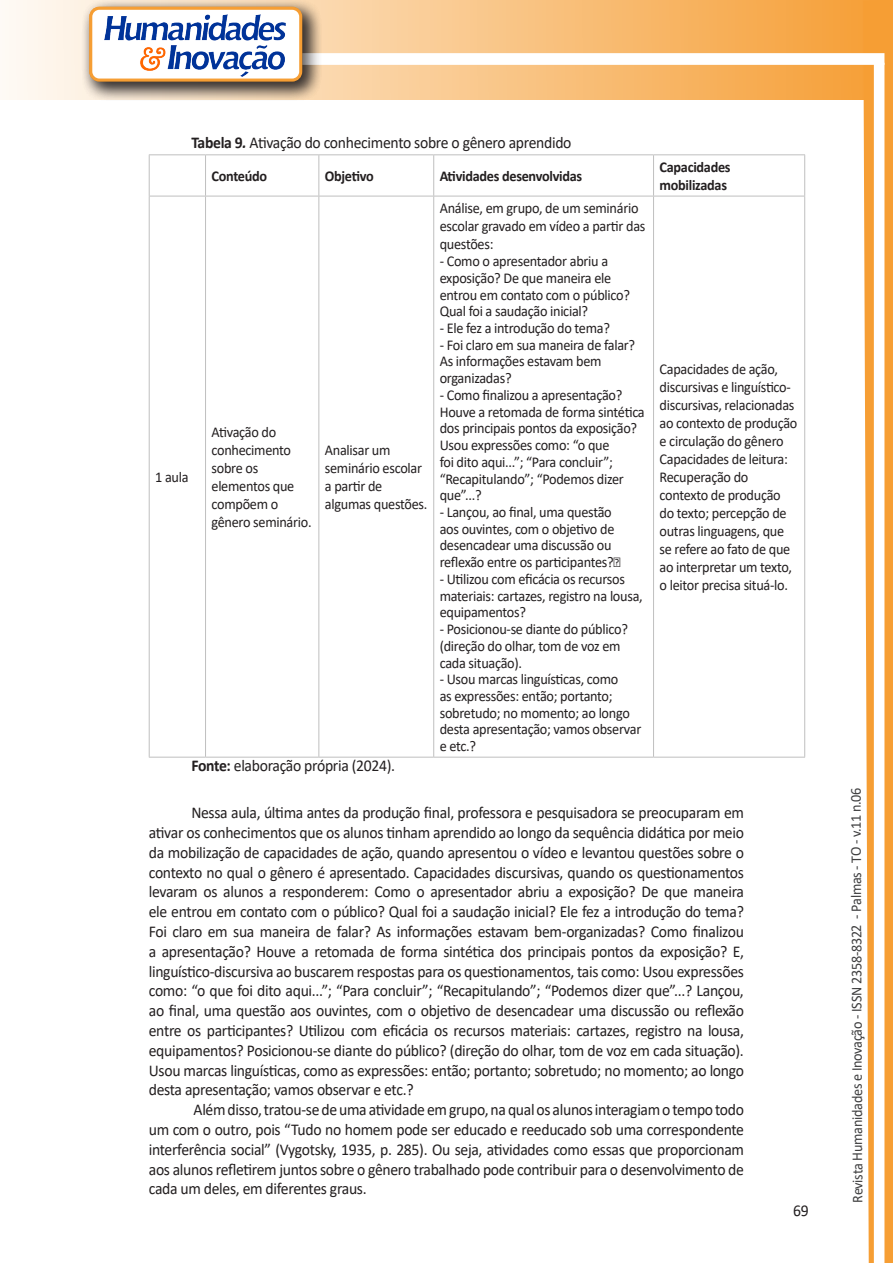
<style>
.page{position:relative;width:893px;height:1263px;background:#fff}
.page>*{position:absolute;margin:0;border:0;box-sizing:border-box;transform-origin:0 0}
.texto{font:16.5px/19.8px "Calibri";letter-spacing:-.02em;color:#231f20;text-align:justify;scale:.95 1}
.texto-2{font:15px/18px "Calibri";letter-spacing:-.02em;color:#231f20;scale:.95 1}
.texto-3{font:700 15px/18px "Calibri";letter-spacing:-.02em;color:#231f20;scale:.95 1}
.t1{font:15px "Calibri";letter-spacing:-.025em;color:#3e3e3f;scale:.95 1}
.s1{font-weight:700}
.s2{font-weight:700;font-style:italic}
</style>
<div class="page">
<svg style="left:5px;top:0;width:858px;height:100px;background:#f9c484"></svg>
<div style="left:302px;top:53px;width:582px;height:12px;background:#fff;border:2px solid #fff"></div>
<svg style="left:863px;top:0;width:30px;height:1263px"></svg>
<div style="left:81px;top:0;width:241px;height:102px;background:#231f20;opacity:.75"></div>
<div style="left:91px;top:8px;width:210px;height:72px;background:#fff;border-radius:9px"></div>
<img style="left:104px;top:14px;width:181px;height:62px">
<div style="left:89px;top:7px;width:213px;height:75px;border:3px solid #f69e34;border-radius:9px"></div>
<hr style="left:149px;top:154px;width:57px;height:1px;background:#bfbfbf">
<hr style="left:149px;top:155px;width:1px;height:41px;background:#bfbfbf">
<hr style="left:206px;top:154px;width:113px;height:1px;background:#bfbfbf">
<hr style="left:205px;top:155px;width:1px;height:41px;background:#bfbfbf">
<hr style="left:319px;top:154px;width:115px;height:1px;background:#bfbfbf">
<hr style="left:318px;top:155px;width:1px;height:41px;background:#bfbfbf">
<hr style="left:434px;top:154px;width:219px;height:1px;background:#bfbfbf">
<hr style="left:433px;top:155px;width:1px;height:41px;background:#bfbfbf">
<hr style="left:653px;top:154px;width:152px;height:1px;background:#bfbfbf">
<hr style="left:653px;top:155px;width:1px;height:41px;background:#bfbfbf">
<hr style="left:804px;top:155px;width:1px;height:41px;background:#bfbfbf">
<hr style="left:149px;top:196px;width:57px;height:1px;background:#bfbfbf">
<hr style="left:149px;top:196px;width:1px;height:561px;background:#bfbfbf">
<hr style="left:206px;top:196px;width:113px;height:1px;background:#bfbfbf">
<hr style="left:205px;top:196px;width:1px;height:561px;background:#bfbfbf">
<hr style="left:319px;top:196px;width:115px;height:1px;background:#bfbfbf">
<hr style="left:318px;top:196px;width:1px;height:561px;background:#bfbfbf">
<hr style="left:434px;top:196px;width:219px;height:1px;background:#bfbfbf">
<hr style="left:433px;top:196px;width:1px;height:561px;background:#bfbfbf">
<hr style="left:653px;top:196px;width:152px;height:1px;background:#bfbfbf">
<hr style="left:653px;top:196px;width:1px;height:561px;background:#bfbfbf">
<hr style="left:804px;top:196px;width:1px;height:561px;background:#bfbfbf">
<hr style="left:149px;top:757px;width:57px;height:1px;background:#bfbfbf">
<hr style="left:206px;top:757px;width:113px;height:1px;background:#bfbfbf">
<hr style="left:319px;top:757px;width:115px;height:1px;background:#bfbfbf">
<hr style="left:434px;top:757px;width:219px;height:1px;background:#bfbfbf">
<hr style="left:653px;top:757px;width:152px;height:1px;background:#bfbfbf">
<p class="texto" style="left:191px;top:133px;width:402px"><span class="s1">Tabela 9</span><span class="s2">.</span> Ativação do conhecimento sobre o gênero aprendido</p>
<p class="texto-3" style="left:212px;top:167px;width:60px">Conteúdo</p>
<p class="texto-3" style="left:325px;top:167px;width:53px">Objetivo</p>
<p class="texto-3" style="left:440px;top:167px;width:151px">Atividades desenvolvidas</p>
<p class="texto-3" style="left:659px;top:158px;width:76px">Capacidades mobilizadas</p>
<p class="texto-2" style="left:155px;top:468px;width:37px">1 aula</p>
<p class="texto-2" style="left:212px;top:423px;width:107px">Ativação do conhecimento sobre os elementos que compõem o gênero seminário.</p>
<p class="texto-2" style="left:325px;top:441px;width:110px">Analisar um seminário escolar a partir de algumas questões.</p>
<p class="texto-2" style="left:440px;top:199px;width:218px">Análise, em grupo, de um seminário escolar gravado em vídeo a partir das questões:</p>
<p class="texto-2" style="left:440px;top:252px;width:202px;line-height:16.8px">- Como o apresentador abriu a exposição? De que maneira ele entrou em contato com o público?<br>Qual foi a saudação inicial?</p>
<p class="texto-2" style="left:440px;top:319px;width:181px">- Ele fez a introdução do tema?</p>
<p class="texto-2" style="left:440px;top:336px;width:207px;line-height:16.8px">- Foi claro em sua maneira de falar?<br>As informações estavam bem organizadas?</p>
<p class="texto-2" style="left:440px;top:386px;width:217px;line-height:16.8px">- Como finalizou a apresentação?<br>Houve a retomada de forma sintética dos principais pontos da exposição?<br>Usou expressões como: “o que<br>foi dito aqui...”; “Para concluir”; “Recapitulando”; “Podemos dizer que”...?</p>
<p class="texto-2" style="left:440px;top:503px;width:192px;line-height:16.8px">- Lançou, ao final, uma questão aos ouvintes, com o objetivo de desencadear uma discussão ou reflexão entre os participantes?∗</p>
<p class="texto-2" style="left:440px;top:570px;width:215px;line-height:16.6px">- Utilizou com eficácia os recursos materiais: cartazes, registro na lousa, equipamentos?</p>
<p class="texto-2" style="left:440px;top:620px;width:200px;line-height:16.6px">- Posicionou-se diante do público? (direção do olhar, tom de voz em cada situação).</p>
<p class="texto-2" style="left:440px;top:670px;width:214px;line-height:16.8px">- Usou marcas linguísticas, como<br>as expressões: então; portanto; sobretudo; no momento; ao longo desta apresentação; vamos observar e etc.?</p>
<p class="texto-2" style="left:659px;top:360px;width:147px">Capacidades de ação, discursivas e linguístico&shy;discursivas, relacionadas ao contexto de produção e circulação do gênero<br>Capacidades de leitura:<br>Recuperação do contexto de produção do texto; percepção de outras linguagens, que se refere ao fato de que ao interpretar um texto, o leitor precisa situá-lo.</p>
<p class="texto" style="left:191px;top:755px;width:216px"><span class="s1">Fonte:</span> elaboração própria (2024).</p>
<p class="texto" style="left:149px;top:802px;width:628px;text-indent:43px">Nessa aula, última antes da produção final, professora e pesquisadora se preocuparam em ativar os conhecimentos que os alunos tinham aprendido ao longo da sequência didática por meio da mobilização de capacidades de ação, quando apresentou o vídeo e levantou questões sobre o contexto no qual o gênero é apresentado. Capacidades discursivas, quando os questionamentos levaram os alunos a responderem: Como o apresentador abriu a exposição? De que maneira ele entrou em contato com o público? Qual foi a saudação inicial? Ele fez a introdução do tema?<br>Foi claro em sua maneira de falar? As informações estavam bem-organizadas? Como finalizou a apresentação? Houve a retomada de forma sintética dos principais pontos da exposição? E, linguístico-discursiva ao buscarem respostas para os questionamentos, tais como: Usou expressões como: “o que foi dito aqui...”; “Para concluir”; “Recapitulando”; “Podemos dizer que”...? Lançou, ao final, uma questão aos ouvintes, com o objetivo de desencadear uma discussão ou reflexão entre os participantes? Utilizou com eficácia os recursos materiais: cartazes, registro na lousa, equipamentos? Posicionou-se diante do público? (direção do olhar, tom de voz em cada situação).<br>Usou marcas linguísticas, como as expressões: então; portanto; sobretudo; no momento; ao longo desta apresentação; vamos observar e etc.?</p>
<p class="texto" style="left:149px;top:1099px;width:628px;text-indent:45px">Além disso, tratou-se de uma atividade em grupo, na qual os alunos interagiam o tempo todo um com o outro, pois “Tudo no homem pode ser educado e reeducado sob uma correspondente interferência social” (Vygotsky, 1935, p. 285). Ou seja, atividades como essas que proporcionam aos alunos refletirem juntos sobre o gênero trabalhado pode contribuir para o desenvolvimento de cada um deles, em diferentes graus.</p>
<p class="texto" style="left:793px;top:1200px;width:18px">69</p>
<p class="t1" style="left:846px;top:1203px;width:439px;rotate:-90deg">Revista Humanidades e Inovação - ISSN 2358-8322 - Palmas - TO - v.11 n.06</p>
</div>
